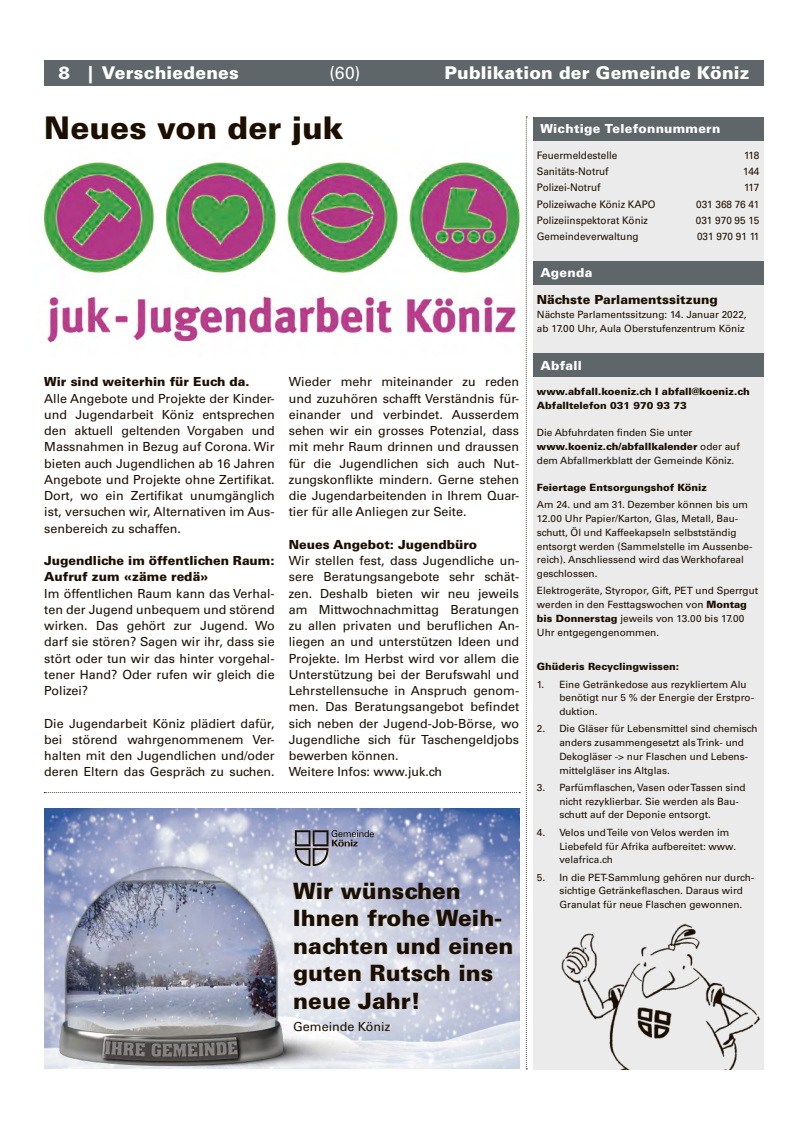
<style>
.page{position:relative;width:808px;height:1134px;background:#fff}
.page>*{position:absolute;margin:0;border:0;box-sizing:border-box;transform-origin:0 0}
.t1{font:900 31.25px "Univers LT Std";color:#1c0f00}
.t2{font:900 22.5px/27.5px "Univers LT Std";color:#1c0f00}
.t3{font:900 17.5px "Univers LT Std";letter-spacing:.01em;color:#fff}
.t4{font:17.5px "Univers LT Std";color:#fff}
.t5{font:12.5px/16.2px "Univers LT Std";color:#1c0f00;text-align:justify}
.t6{font:900 12.5px/16.2px "Univers LT Std";color:#1c0f00}
.t7{font:900 12.5px "Univers LT Std";letter-spacing:.02em;color:#fff}
.t8{font:10.38px "Univers LT Std";color:#1c0f00;scale:.96 1}
.t9{font:10px/13.8px "Univers LT Std";color:#1c0f00}
.t10{font:900 10px/13.8px "Univers LT Std";color:#1c0f00}
.s1{font-weight:900}
</style>
<div class="page">
<img style="left:43px;top:140px;width:483px;height:217px">
<img style="left:44px;top:809px;width:475px;height:260px">
<div style="left:533px;top:140px;width:231px;height:121px;background:#ecebeb"></div>
<div style="left:533px;top:284px;width:231px;height:177px;background:#ecebeb"></div>
<div style="left:533px;top:117px;width:231px;height:23px;background:#5f666a"></div>
<div style="left:533px;top:261px;width:231px;height:23px;background:#5f666a"></div>
<div style="left:44px;top:60px;width:720px;height:26px;background:#5f666a"></div>
<div style="left:533px;top:377px;width:231px;height:692px;background:#ecebeb"></div>
<div style="left:533px;top:354px;width:231px;height:23px;background:#5f666a"></div>
<img style="left:561px;top:924px;width:199px;height:145px">
<svg style="left:526px;top:117px;width:1px;height:952px"></svg>
<img style="left:56px;top:839px;width:376px;height:230px">
<svg style="left:295px;top:830px;width:79px;height:36px;background:#9194a7"></svg>
<svg style="left:44px;top:792px;width:476px;height:1px"></svg>
<h3 class="t4" style="left:329px;top:62px;width:32px">(60)</h3>
<h1 class="t1" style="left:44px;top:108px;width:301px">Neues von der juk</h1>
<h3 class="t3" style="left:58px;top:62px;width:182px">8 | Verschiedenes</h3>
<h3 class="t3" style="left:444px;top:62px;width:307px">Publikation der Gemeinde Köniz</h3>
<p class="t7" style="left:540px;top:121px;width:181px">Wichtige Telefonnummern</p>
<p class="t8" style="left:537px;top:149px;width:85px">Feuermeldestelle</p>
<p class="t8" style="left:744px;top:149px;width:17px">118</p>
<p class="t8" style="left:537px;top:165px;width:76px">Sanitäts-Notruf</p>
<p class="t8" style="left:743px;top:165px;width:18px">144</p>
<p class="t8" style="left:537px;top:181px;width:68px">Polizei-Notruf</p>
<p class="t8" style="left:744px;top:181px;width:17px">117</p>
<p class="t8" style="left:537px;top:198px;width:125px">Polizeiwache Köniz KAPO</p>
<p class="t8" style="left:696px;top:198px;width:67px">031 368 76 41</p>
<p class="t8" style="left:537px;top:214px;width:117px">Polizeiinspektorat Köniz</p>
<p class="t8" style="left:696px;top:214px;width:68px">031 970 95 15</p>
<p class="t8" style="left:537px;top:230px;width:107px">Gemeindeverwaltung</p>
<p class="t8" style="left:697px;top:230px;width:66px">031 970 91 11</p>
<p class="t7" style="left:540px;top:265px;width:53px">Agenda</p>
<p class="t6" style="left:537px;top:291px;width:182px">Nächste Parlamentssitzung</p>
<p class="t9" style="left:537px;top:308px;width:211px">Nächste Parlamentssitzung: 14. Januar 2022, ab 17.00 Uhr, Aula Oberstufenzentrum Köniz</p>
<p class="t6" style="left:44px;top:374px;width:207px">Wir sind weiterhin für Euch da.</p>
<p class="t5" style="left:44px;top:390px;width:232px">Alle Angebote und Projekte der Kinder&shy;und Jugendarbeit Köniz entsprechen den aktuell geltenden Vorgaben und Massnahmen in Bezug auf Corona. Wir bieten auch Jugendlichen ab 16 Jahren Angebote und Projekte ohne Zertifikat.<br>Dort, wo ein Zertifikat unumgänglich ist, versuchen wir, Alternativen im Aus&shy;senbereich zu schaffen.</p>
<p class="t6" style="left:44px;top:552px;width:232px">Jugendliche im öffentlichen Raum:<br>Aufruf zum «zäme redä»</p>
<p class="t5" style="left:44px;top:585px;width:232px">Im öffentlichen Raum kann das Verhal&shy;ten der Jugend unbequem und störend wirken. Das gehört zur Jugend. Wo darf sie stören? Sagen wir ihr, dass sie stört oder tun wir das hinter vorgehal&shy;tener Hand? Oder rufen wir gleich die Polizei?</p>
<p class="t5" style="left:44px;top:715px;width:232px">Die Jugendarbeit Köniz plädiert dafür, bei störend wahrgenommenem Ver&shy;halten mit den Jugendlichen und/oder deren Eltern das Gespräch zu suchen.</p>
<p class="t5" style="left:289px;top:374px;width:232px">Wieder mehr miteinander zu reden und zuzuhören schafft Verständnis für&shy;einander und verbindet. Ausserdem sehen wir ein grosses Potenzial, dass mit mehr Raum drinnen und draussen für die Jugendlichen sich auch Nut&shy;zungskonflikte mindern. Gerne stehen die Jugendarbeitenden in Ihrem Quar&shy;tier für alle Anliegen zur Seite.</p>
<p class="t6" style="left:289px;top:536px;width:190px">Neues Angebot: Jugendbüro</p>
<p class="t5" style="left:289px;top:553px;width:232px;text-align:left">Wir stellen fest, dass Jugendliche un&shy;sere Beratungsangebote sehr schät&shy;zen. Deshalb bieten wir neu jeweils am Mittwochnachmittag Beratungen zu allen privaten und beruflichen An&shy;liegen an und unterstützen Ideen und Projekte. Im Herbst wird vor allem die Unterstützung bei der Berufswahl und Lehrstellensuche in Anspruch genom&shy;men. Das Beratungsangebot befindet sich neben der Jugend-Job-Börse, wo Jugendliche sich für Taschengeldjobs bewerben können.<br>Weitere Infos: www.juk.ch</p>
<h2 class="t2" style="left:293px;top:877px;width:222px">Wir wünschen<br>Ihnen frohe Weih&shy;nachten und einen guten Rutsch ins neue Jahr!</h2>
<p class="t5" style="left:293px;top:1019px;width:98px">Gemeinde Köniz</p>
<p class="t7" style="left:540px;top:358px;width:43px">Abfall</p>
<p class="t10" style="left:537px;top:384px;width:214px">www.abfall.koeniz.ch I abfall@koeniz.ch<br>Abfalltelefon 031 970 93 73</p>
<p class="t9" style="left:537px;top:426px;width:204px">Die Abfuhrdaten finden Sie unter <span class="s1">www.koeniz.ch/abfallkalender</span> oder auf dem Abfallmerkblatt der Gemeinde Köniz.</p>
<p class="t10" style="left:537px;top:481px;width:172px">Feiertage Entsorgungshof Köniz</p>
<p class="t9" style="left:537px;top:498px;width:217px">Am 24. und am 31. Dezember können bis um 12.00 Uhr Papier/Karton, Glas, Metall, Bau&shy;schutt, Öl und Kaffeekapseln selbstständig entsorgt werden (Sammelstelle im Aussenbe&shy;reich). Anschliessend wird das Werkhofareal geschlossen.</p>
<p class="t9" style="left:537px;top:584px;width:223px">Elektrogeräte, Styropor, Gift, PET und Sperrgut werden in den Festtagswochen von <span class="s1">Montag bis Donnerstag</span> jeweils von 13.00 bis 17.00<br>Uhr entgegengenommen.</p>
<p class="t10" style="left:537px;top:660px;width:144px">Ghüderis Recyclingwissen:</p>
<p class="t9" style="left:559px;top:677px;width:196px;text-indent:-22px">1. Eine Getränkedose aus rezykliertem Alu benötigt nur 5 % der Energie der Erstpro&shy;duktion.</p>
<p class="t9" style="left:559px;top:722px;width:200px;text-indent:-22px">2. Die Gläser für Lebensmittel sind chemisch anders zusammengesetzt als Trink- und Dekogläser -&gt; nur Flaschen und Lebens&shy;mittelgläser ins Altglas.</p>
<p class="t9" style="left:559px;top:780px;width:188px;text-indent:-22px">3. Parfümflaschen, Vasen oder Tassen sind nicht rezyklierbar. Sie werden als Bau&shy;schutt auf der Deponie entsorgt.</p>
<p class="t9" style="left:559px;top:825px;width:178px;text-indent:-22px">4. Velos und Teile von Velos werden im<br>Liebefeld für Afrika aufbereitet: www. velafrica.ch</p>
<p class="t9" style="left:559px;top:870px;width:196px;text-indent:-22px">5. In die PET-Sammlung gehören nur durch&shy;sichtige Getränkeflaschen. Daraus wird<br>Granulat für neue Flaschen gewonnen.</p>
</div>
